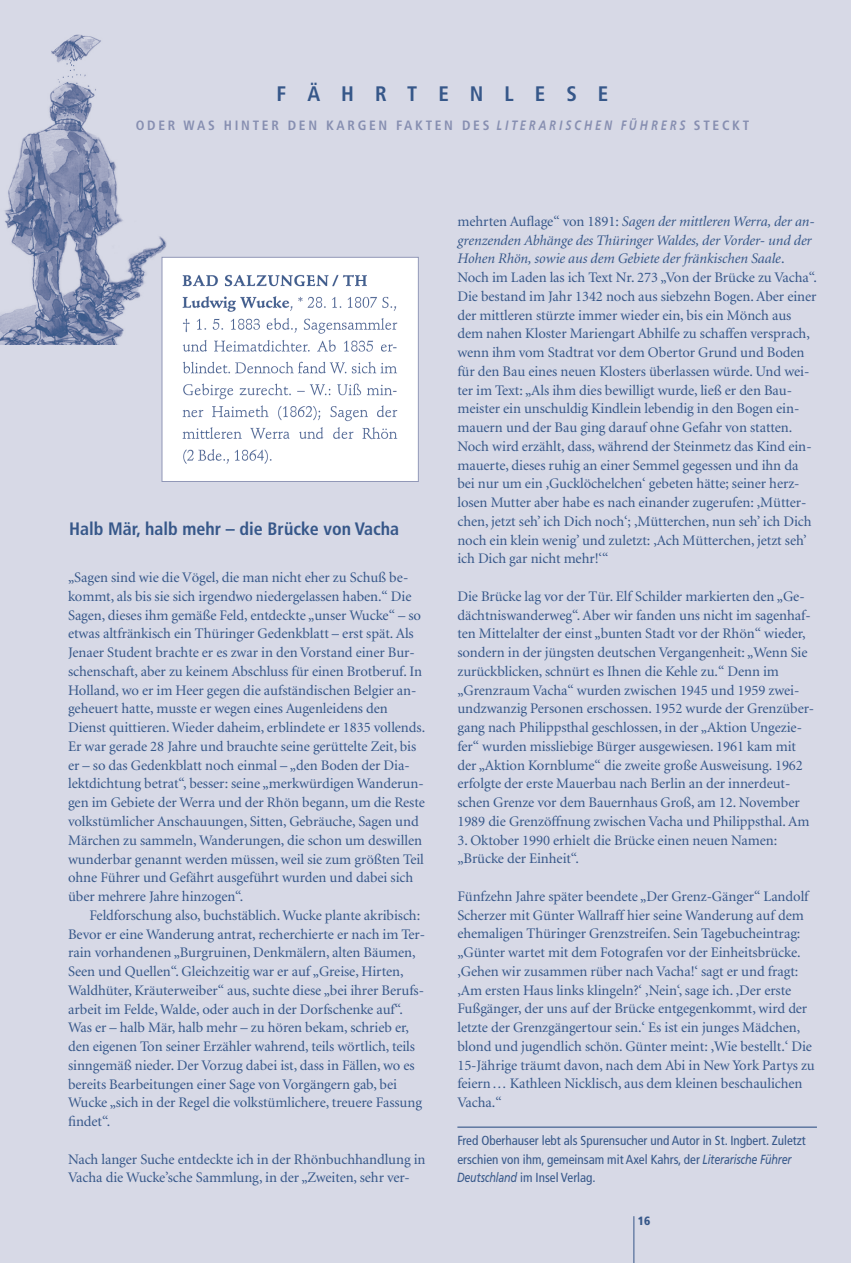
<style>
.page{position:relative;width:851px;height:1263px;background:#fff}
.page>*{position:absolute;margin:0;border:0;box-sizing:border-box;transform-origin:0 0}
.t1{font:700 condensed 21px "Frutiger";letter-spacing:1em;color:#365789}
.t2{font:700 condensed 18px "Frutiger";color:#365789}
.t3{font:14.7px/18.8px "Minion";letter-spacing:-.005em;color:#365789}
.t4{font:700 condensed 13.5px "Frutiger";letter-spacing:.2em;color:#878fb1}
.t5{font:condensed 13.2px/18.8px "Frutiger";color:#365789}
.t6{font:900 condensed 12px "Frutiger";color:#365789}
.s1{font-family:"Frutiger BQ";font-style:italic;font-stretch:normal}
.s2{font-style:italic}
</style>
<div class="page">
<div style="left:0;top:0;width:850px;height:1263px;background:#d7d9e6"></div>
<hr style="left:633px;top:1216px;width:1px;height:47px;background:#365789">
<hr style="left:457px;top:1126px;width:359px;height:2px;background:#365789">
<img style="left:0;top:34px;width:169px;height:310px">
<img style="left:163px;top:259px;width:254px;height:221px">
<div style="left:161px;top:257px;width:258px;height:225px;border:1px solid #9097b7"></div>
<h1 class="t1" style="left:276px;top:81px;width:333px">FÄHRTENLESE</h1>
<p class="t4" style="left:136px;top:117px;width:615px">ODER WAS HINTER DEN KARGEN FAKTEN DES <span class="s1">LITERARI SC H EN FÜ H RERS</span> STECKT</p>
<p class="t2" style="left:69px;top:518px;width:331px">Halb Mär, halb mehr – die Brücke von Vacha</p>
<p class="t3" style="left:68px;top:569px;width:358px">„Sagen sind wie die Vögel, die man nicht eher zu Schuß be&shy;kommt, als bis sie sich irgendwo niedergelassen haben.“ Die Sagen, dieses ihm gemäße Feld, entdeckte „unser Wucke“ – so etwas altfränkisch ein Thüringer Gedenkblatt – erst spät. Als Jenaer Student brachte er es zwar in den Vorstand einer Bur&shy;schenschaft, aber zu keinem Abschluss für einen Brotberuf. In Holland, wo er im Heer gegen die aufständischen Belgier an&shy;geheuert hatte, musste er wegen eines Augenleidens den Dienst quittieren. Wieder daheim, erblindete er 1835 vollends.<br>Er war gerade 28 Jahre und brauchte seine gerüttelte Zeit, bis er – so das Gedenkblatt noch einmal – „den Boden der Dia&shy;lektdichtung betrat“, besser: seine „merkwürdigen Wanderun&shy;gen im Gebiete der Werra und der Rhön begann, um die Reste volkstümlicher Anschauungen, Sitten, Gebräuche, Sagen und Märchen zu sammeln, Wanderungen, die schon um deswillen wunderbar genannt werden müssen, weil sie zum größten Teil ohne Führer und Gefährt ausgeführt wurden und dabei sich über mehrere Jahre hinzogen“.</p>
<p class="t3" style="left:68px;top:906px;width:358px;text-indent:21px">Feldforschung also, buchstäblich. Wucke plante akribisch:<br>Bevor er eine Wanderung antrat, recherchierte er nach im Ter&shy;rain vorhandenen „Burgruinen, Denkmälern, alten Bäumen, Seen und Quellen“. Gleichzeitig war er auf „Greise, Hirten, Waldhüter, Kräuterweiber“ aus, suchte diese „bei ihrer Berufs&shy;arbeit im Felde, Walde, oder auch in der Dorfschenke auf“.<br>Was er – halb Mär, halb mehr – zu hören bekam, schrieb er, den eigenen Ton seiner Erzähler wahrend, teils wörtlich, teils sinngemäß nieder. Der Vorzug dabei ist, dass in Fällen, wo es bereits Bearbeitungen einer Sage von Vorgängern gab, bei Wucke „sich in der Regel die volkstümlichere, treuere Fassung findet“.</p>
<p class="t3" style="left:68px;top:1150px;width:359px">Nach langer Suche entdeckte ich in der Rhönbuchhandlung in<br>Vacha die Wucke’sche Sammlung, in der „Zweiten, sehr ver-</p>
<p class="t3" style="left:457px;top:212px;width:361px">mehrten Auflage“ von 1891: <span class="s2">Sagen der mittleren Werra, der an&shy;grenzenden Abhänge des Thüringer Waldes, der Vorder- und der Hohen Rhön, sowie aus dem Gebiete der fränkischen Saale</span>.<br>Noch im Laden las ich Text Nr. 273 „Von der Brücke zu Vacha“.<br>Die bestand im Jahr 1342 noch aus siebzehn Bogen. Aber einer der mittleren stürzte immer wieder ein, bis ein Mönch aus dem nahen Kloster Mariengart Abhilfe zu schaffen versprach, wenn ihm vom Stadtrat vor dem Obertor Grund und Boden für den Bau eines neuen Klosters überlassen würde. Und wei&shy;ter im Text: „Als ihm dies bewilligt wurde, ließ er den Bau&shy;meister ein unschuldig Kindlein lebendig in den Bogen ein&shy;mauern und der Bau ging darauf ohne Gefahr von statten.<br>Noch wird erzählt, dass, während der Steinmetz das Kind ein&shy;mauerte, dieses ruhig an einer Semmel gegessen und ihn da bei nur um ein ,Gucklöchelchen‘ gebeten hätte; seiner herz&shy;losen Mutter aber habe es nach einander zugerufen: ,Mütter&shy;chen, jetzt seh’ ich Dich noch‘; ,Mütterchen, nun seh’ ich Dich noch ein klein wenig’ und zuletzt: ,Ach Mütterchen, jetzt seh’ ich Dich gar nicht mehr!‘“</p>
<p class="t3" style="left:457px;top:587px;width:358px">Die Brücke lag vor der Tür. Elf Schilder markierten den „Ge&shy;dächtniswanderweg“. Aber wir fanden uns nicht im sagenhaf&shy;ten Mittelalter der einst „bunten Stadt vor der Rhön“ wieder, sondern in der jüngsten deutschen Vergangenheit: „Wenn Sie zurückblicken, schnürt es Ihnen die Kehle zu.“ Denn im „Grenzraum Vacha“ wurden zwischen 1945 und 1959 zwei&shy;undzwanzig Personen erschossen. 1952 wurde der Grenzüber&shy;gang nach Philippsthal geschlossen, in der „Aktion Ungezie&shy;fer“ wurden missliebige Bürger ausgewiesen. 1961 kam mit der „Aktion Kornblume“ die zweite große Ausweisung. 1962 erfolgte der erste Mauerbau nach Berlin an der innerdeut&shy;schen Grenze vor dem Bauernhaus Groß, am 12. November 1989 die Grenzöffnung zwischen Vacha und Philippsthal. Am</p>
<p class="t3" style="left:457px;top:831px;width:321px">3. Oktober 1990 erhielt die Brücke einen neuen Namen: „Brücke der Einheit“.</p>
<p class="t3" style="left:457px;top:887px;width:359px">Fünfzehn Jahre später beendete „Der Grenz-Gänger“ Landolf Scherzer mit Günter Wallraff hier seine Wanderung auf dem ehemaligen Thüringer Grenzstreifen. Sein Tagebucheintrag: „Günter wartet mit dem Fotografen vor der Einheitsbrücke. ,Gehen wir zusammen rüber nach Vacha!‘ sagt er und fragt: ,Am ersten Haus links klingeln?‘ ,Nein‘, sage ich. ,Der erste Fußgänger, der uns auf der Brücke entgegenkommt, wird der letzte der Grenzgängertour sein.‘ Es ist ein junges Mädchen, blond und jugendlich schön. Günter meint: ,Wie bestellt.‘ Die 15-Jährige träumt davon, nach dem Abi in New York Partys zu feiern… Kathleen Nicklisch, aus dem kleinen beschaulichen Vacha.“</p>
<p class="t5" style="left:457px;top:1131px;width:350px">Fred Oberhauser lebt als Spurensucher und Autor in St. Ingbert. Zuletzt erschien von ihm, gemeinsam mit Axel Kahrs, der <span class="s1">Literarische Führer<br>Deutschland</span> im Insel Verlag.</p>
<p class="t6" style="left:637px;top:1214px;width:14px">16</p>
</div>
